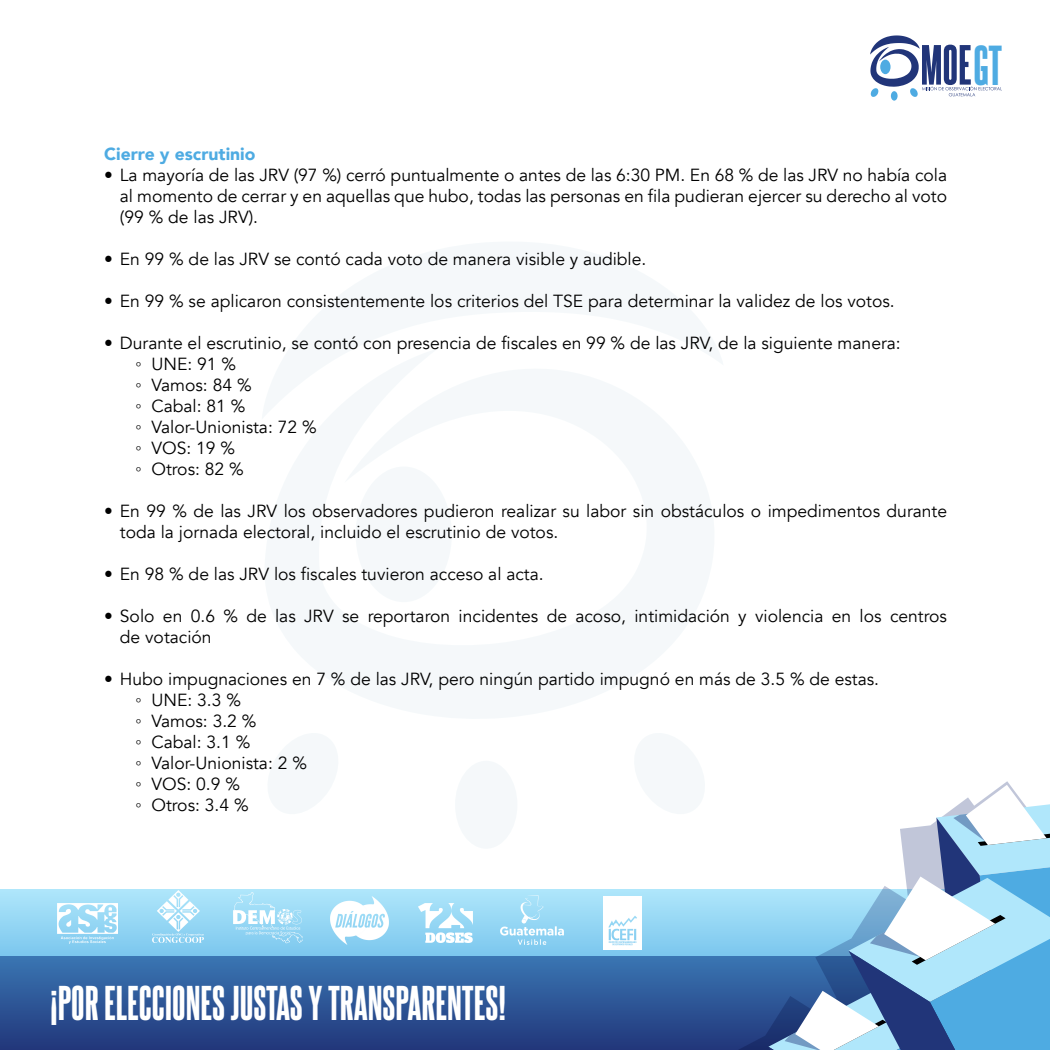
<style>
.page{position:relative;width:1050px;height:1050px;background:#fff}
.page>*{position:absolute;margin:0;border:0;box-sizing:border-box;transform-origin:0 0}
.t1{font:47.86px "Steelfish Eb";color:#4eabe2}
.t2{font:41.48px "Steelfish Eb";color:#fff}
.t3{font:17.5px/21px "Avenir";color:#000}
.t4{font:900 17.5px "Avenir";color:#4eabe2}
.s1{font-family:"Times New Roman"}
</style>
<div class="page">
<div style="left:455px;top:761px;width:62px;height:88px;background:#f5f8fa;border-radius:50%"></div>
<div style="left:356px;top:467px;width:96px;height:135px;background:#f5f8fa;border-radius:50%"></div>
<div style="left:0;top:889px;width:1050px;height:67px;background:linear-gradient(to bottom,#b0e7fb,#7bc7ee)"></div>
<div style="left:0;top:956px;width:1050px;height:94px;background:linear-gradient(to bottom,#3a76b3,#22377b)"></div>
<svg style="left:738px;top:781px;width:272px;height:269px"></svg>
<svg style="left:768px;top:785px;width:282px;height:265px"></svg>
<svg style="left:891px;top:91px;width:7px;height:10px"></svg>
<svg style="left:870px;top:35px;width:132px;height:63px"></svg>
<img style="left:58px;top:903px;width:59px;height:41px">
<img style="left:153px;top:891px;width:50px;height:52px">
<img style="left:331px;top:896px;width:58px;height:48px">
<img style="left:419px;top:904px;width:53px;height:39px">
<img style="left:501px;top:896px;width:63px;height:49px">
<img style="left:604px;top:897px;width:38px;height:53px">
<img style="left:230px;top:889px;width:76px;height:82px">
<p class="t4" style="left:104px;top:139px;width:153px">Cierre y escrutinio</p>
<p class="t3" style="left:120px;top:165px;width:829px;text-align:justify;text-indent:-16px">• La mayoría de las JRV (97 %) cerró puntualmente o antes de las 6:30 PM. En 68 % de las JRV no había cola al momento de cerrar y en aquellas que hubo, todas las personas en fila pudieran ejercer su derecho al voto (99 % de las JRV).</p>
<p class="t3" style="left:104px;top:249px;width:544px">• En 99 % de las JRV se contó cada voto de manera visible y audible.</p>
<p class="t3" style="left:104px;top:291px;width:792px">• En 99 % se aplicaron consistentemente los criterios del TSE para determinar la validez de los votos.</p>
<p class="t3" style="left:136px;top:333px;width:767px;text-indent:-31px">• Durante el escrutinio, se contó con presencia de fiscales en 99 % de las JRV, de la siguiente manera: <span class="s1">◦</span> UNE: 91 %<br><span class="s1">◦</span> Vamos: 84 %<br><span class="s1">◦</span> Cabal: 81 %<br><span class="s1">◦</span> Valor-Unionista: 72 %<br><span class="s1">◦</span> VOS: 19 %<br><span class="s1">◦</span> Otros: 82 %</p>
<p class="t3" style="left:120px;top:501px;width:829px;text-indent:-16px">• En 99 % de las JRV los observadores pudieron realizar su labor sin obstáculos o impedimentos durante toda la jornada electoral, incluido el escrutinio de votos.</p>
<p class="t3" style="left:104px;top:564px;width:441px">• En 98 % de las JRV los fiscales tuvieron acceso al acta.</p>
<p class="t3" style="left:120px;top:606px;width:829px;text-indent:-16px">• Solo en 0.6 % de las JRV se reportaron incidentes de acoso, intimidación y violencia en los centros de votación</p>
<p class="t3" style="left:136px;top:669px;width:745px;text-indent:-32px">• Hubo impugnaciones en 7 % de las JRV, pero ningún partido impugnó en más de 3.5 % de estas. <span class="s1">◦</span> UNE: 3.3 %<br><span class="s1">◦</span> Vamos: 3.2 %<br><span class="s1">◦</span> Cabal: 3.1 %<br><span class="s1">◦</span> Valor-Unionista: 2 %<br><span class="s1">◦</span> VOS: 0.9 %<br><span class="s1">◦</span> Otros: 3.4 %</p>
<h1 class="t1" style="left:973px;top:30px;width:30px">GT</h1>
<h2 class="t2" style="left:50px;top:974px;width:458px">¡POR ELECCIONES JUSTAS Y TRANSPARENTES!</h2>
</div>
